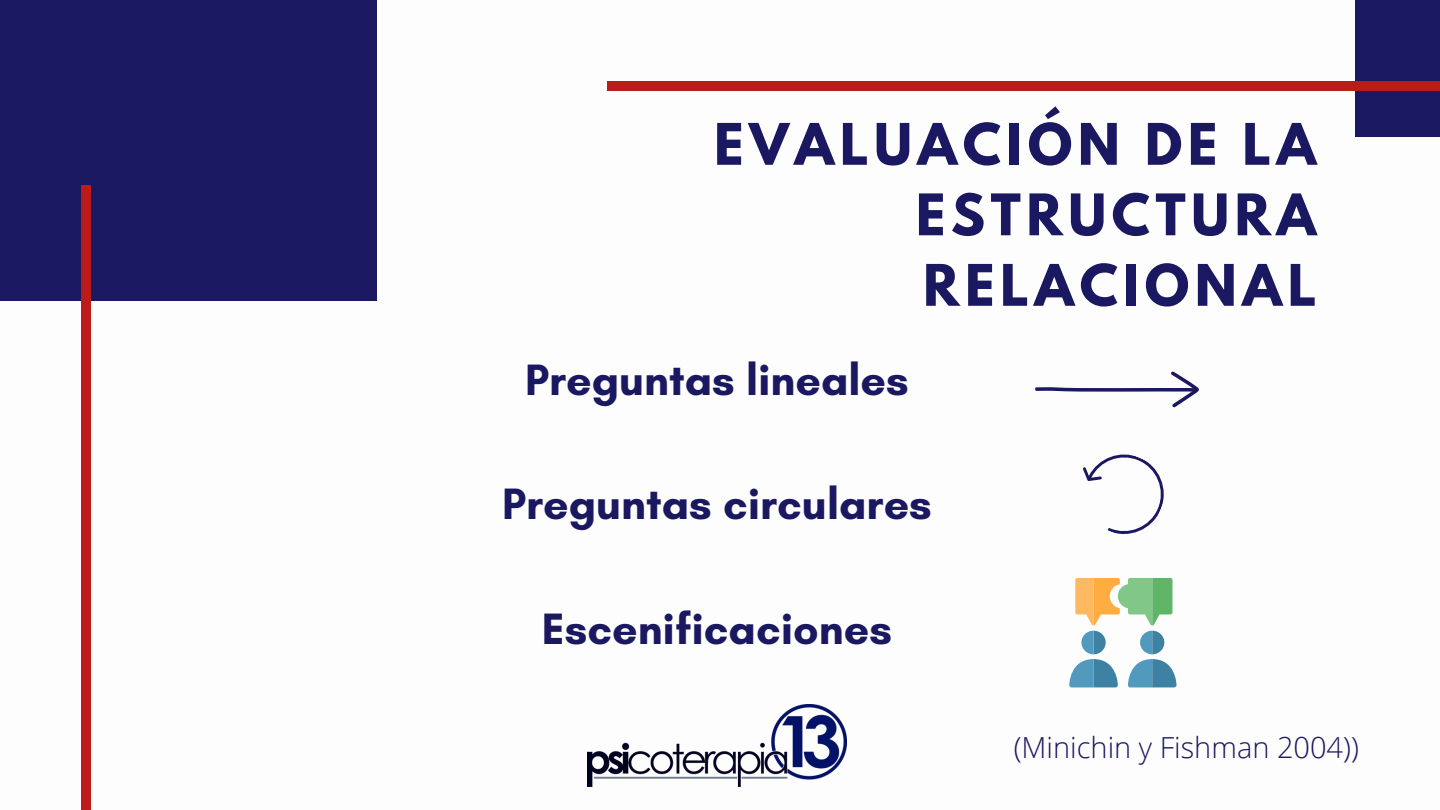
<style>
.page{position:relative;width:1440px;height:810px;background:#fff}
.page>*{position:absolute;margin:0;border:0;box-sizing:border-box;transform-origin:0 0}
.t1{font:700 50.7px/70.5px "League Spartan";letter-spacing:.11em;color:#1a1860;text-align:justify}
.t2{font:700 44.7px "Glacial Indifference";color:#1a1860}
.t3{font:300 29px "Open Sans";color:#1a1860}
</style>
<div class="page">
<div style="left:0;top:0;width:376px;height:301px;background:#1a1860"></div>
<div style="left:81px;top:185px;width:10px;height:625px;background:#bd1a1a"></div>
<div style="left:1356px;top:0;width:84px;height:137px;background:#1a1860"></div>
<div style="left:607px;top:81px;width:833px;height:10px;background:#bd1a1a"></div>
<img style="left:588px;top:704px;width:258px;height:83px">
<svg style="left:1083px;top:454px;width:81px;height:80px"></svg>
<svg style="left:1035px;top:372px;width:164px;height:36px"></svg>
<svg style="left:1069px;top:578px;width:108px;height:109px"></svg>
<p class="t1" style="left:916px;top:116px;width:402px;text-indent:-202px">EVALUACIÓN DE LA ESTRUCTURA RELACIONAL</p>
<p class="t2" style="left:525px;top:352px;width:385px">Preguntas lineales</p>
<p class="t2" style="left:502px;top:477px;width:431px">Preguntas circulares</p>
<p class="t2" style="left:542px;top:601px;width:352px">Escenificaciones</p>
<p class="t3" style="left:1014px;top:727px;width:347px">(Minichin y Fishman 2004))</p>
</div>
